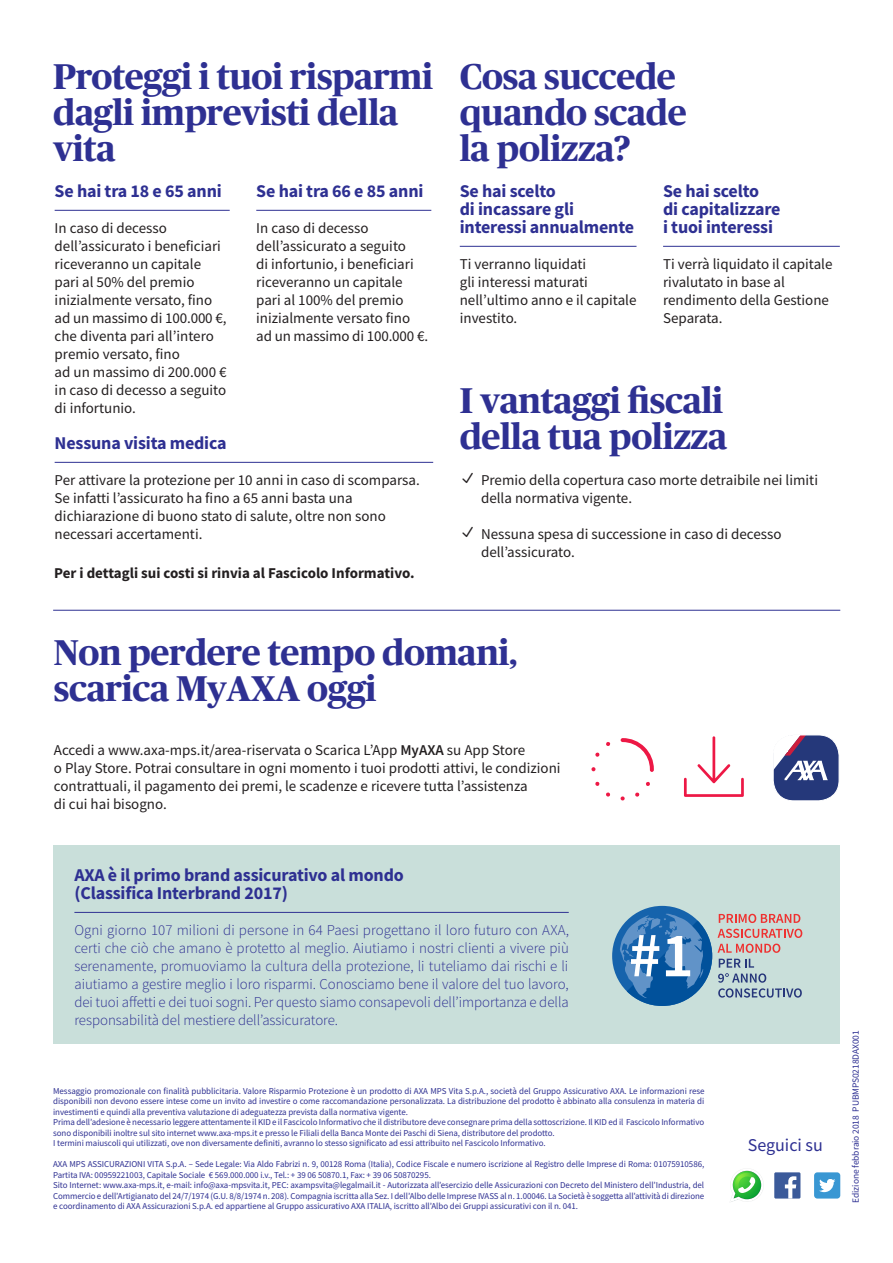
<style>
.page{position:relative;width:893px;height:1263px;background:#fff}
.page>*{position:absolute;margin:0;border:0;box-sizing:border-box;transform-origin:0 0}
.Titolo_paragrafo{font:700 36px/36px "Publico Headline Web";letter-spacing:-.01em;color:#2e3092}
.Title{font:700 18px/18px "Source Sans Pro";letter-spacing:-.01em;color:#2e3092}
.Contact_us{font:18px "Source Sans Pro";color:#2e3092}
.t1{font:15px/18px "Source Sans Pro";color:#231f20}
.The_AXA___text{font:300 15px/18px "Source Sans Pro";color:#2e3092;text-align:justify}
.t2{font:700 15px "Source Sans Pro";color:#231f20}
.t3{font:9.45px "Source Sans Pro";letter-spacing:-.01em;color:#2e3092}
.Legal_information{font:9px/10.5px "Source Sans Pro";letter-spacing:-.005em;color:#2e3092;text-align:justify}
.s1{font-weight:600}
</style>
<div class="page">
<div style="left:53px;top:845px;width:786px;height:198px;background:#c9dfda"></div>
<div style="left:774px;top:1172px;width:26px;height:26px;background:#3b5a9a"></div>
<svg style="left:785px;top:1176px;width:11px;height:22px"></svg>
<img style="left:814px;top:1172px;width:26px;height:26px">
<img style="left:819px;top:1179px;width:16px;height:13px">
<svg style="left:730px;top:1170px;width:33px;height:32px"></svg>
<hr style="left:460px;top:246px;width:176px;height:1px;background:#2e3092">
<hr style="left:663px;top:246px;width:177px;height:1px;background:#2e3092">
<hr style="left:55px;top:210px;width:175px;height:1px;background:#2e3092">
<hr style="left:256px;top:210px;width:175px;height:1px;background:#2e3092">
<hr style="left:74px;top:912px;width:495px;height:1px;background:#2e3092">
<svg style="left:684px;top:736px;width:60px;height:61px"></svg>
<svg style="left:606px;top:792px;width:4px;height:4px"></svg>
<svg style="left:606px;top:742px;width:4px;height:4px"></svg>
<svg style="left:595px;top:752px;width:5px;height:5px"></svg>
<svg style="left:591px;top:767px;width:4px;height:4px"></svg>
<svg style="left:595px;top:781px;width:5px;height:5px"></svg>
<svg style="left:621px;top:796px;width:4px;height:4px"></svg>
<svg style="left:646px;top:781px;width:4px;height:5px"></svg>
<svg style="left:635px;top:792px;width:5px;height:5px"></svg>
<svg style="left:621px;top:738px;width:33px;height:34px"></svg>
<div style="left:612px;top:906px;width:100px;height:100px;background:#1663ac;border-radius:50%"></div>
<svg style="left:620px;top:914px;width:182px;height:92px"></svg>
<svg style="left:775px;top:736px;width:64px;height:65px"></svg>
<div style="left:773px;top:735px;width:15px;height:16px;background:#fff"></div>
<div style="left:773px;top:734px;width:66px;height:67px;border:1px solid #fff;border-radius:21px"></div>
<hr style="left:55px;top:462px;width:378px;height:1px;background:#2e3092">
<hr style="left:53px;top:610px;width:787px;height:1px;background:#2e3092">
<p class="Titolo_paragrafo" style="left:53px;top:56px;width:382px">Proteggi i tuoi risparmi dagli imprevisti della vita</p>
<p class="Titolo_paragrafo" style="left:460px;top:56px;width:228px">Cosa succede quando scade la polizza?</p>
<p class="Title" style="left:55px;top:182px;width:169px">Se hai tra 18 e 65 anni</p>
<p class="t1" style="left:55px;top:219px;width:174px">In caso di decesso dell’assicurato i beneficiari riceveranno un capitale pari al 50% del premio inizialmente versato, fino ad un massimo di 100.000 €, che diventa pari all’intero premio versato, fino<br>ad un massimo di 200.000 € in caso di decesso a seguito di infortunio.</p>
<p class="Title" style="left:256px;top:182px;width:169px">Se hai tra 66 e 85 anni</p>
<p class="t1" style="left:256px;top:219px;width:173px">In caso di decesso dell’assicurato a seguito<br>di infortunio, i beneficiari riceveranno un capitale pari al 100% del premio inizialmente versato fino ad un massimo di 100.000 €.</p>
<p class="Title" style="left:55px;top:434px;width:173px">Nessuna visita medica</p>
<p class="t1" style="left:55px;top:471px;width:367px">Per attivare la protezione per 10 anni in caso di scomparsa.<br>Se infatti l’assicurato ha fino a 65 anni basta una dichiarazione di buono stato di salute, oltre non sono necessari accertamenti.</p>
<p class="t2" style="left:54px;top:563px;width:362px">Per i dettagli sui costi si rinvia al Fascicolo Informativo.</p>
<p class="Title" style="left:460px;top:182px;width:176px">Se hai scelto<br>di incassare gli interessi annualmente</p>
<p class="t1" style="left:460px;top:255px;width:178px">Ti verranno liquidati<br>gli interessi maturati nell’ultimo anno e il capitale investito.</p>
<p class="Title" style="left:663px;top:182px;width:119px">Se hai scelto<br>di capitalizzare i tuoi interessi</p>
<p class="t1" style="left:663px;top:255px;width:171px">Ti verrà liquidato il capitale rivalutato in base al rendimento della Gestione<br>Separata.</p>
<p class="Titolo_paragrafo" style="left:460px;top:380px;width:269px">I vantaggi fiscali della tua polizza</p>
<p class="t1" style="left:481px;top:471px;width:338px">Premio della copertura caso morte detraibile nei limiti della normativa vigente.</p>
<p class="t1" style="left:481px;top:525px;width:302px">Nessuna spesa di successione in caso di decesso dell’assicurato.</p>
<p class="Titolo_paragrafo" style="left:54px;top:632px;width:465px">Non perdere tempo domani, scarica MyAXA oggi</p>
<p class="t1" style="left:54px;top:741px;width:508px">Accedi a www.axa-mps.it/area-riservata o Scarica L’App <span class="s1">MyAXA</span> su App Store<br>o Play Store. Potrai consultare in ogni momento i tuoi prodotti attivi, le condizioni contrattuali, il pagamento dei premi, le scadenze e ricevere tutta l’assistenza<br>di cui hai bisogno.</p>
<p class="Title" style="left:74px;top:866px;width:331px">AXA è il primo brand assicurativo al mondo (Classifica Interbrand 2017)</p>
<p class="The_AXA___text" style="left:74px;top:921px;width:496px">Ogni giorno 107 milioni di persone in 64 Paesi progettano il loro futuro con AXA, certi che ciò che amano è protetto al meglio. Aiutiamo i nostri clienti a vivere più serenamente, promuoviamo la cultura della protezione, li tuteliamo dai rischi e li aiutiamo a gestire meglio i loro risparmi. Conosciamo bene il valore del tuo lavoro, dei tuoi affetti e dei tuoi sogni. Per questo siamo consapevoli dell’importanza e della responsabilità del mestiere dell’assicuratore.</p>
<p class="Legal_information" style="left:53px;top:1085px;width:653px">Messaggio promozionale con finalità pubblicitaria. Valore Risparmio Protezione è un prodotto di AXA MPS Vita S.p.A., società del Gruppo Assicurativo AXA. Le informazioni rese disponibili non devono essere intese come un invito ad investire o come raccomandazione personalizzata. La distribuzione del prodotto è abbinato alla consulenza in materia di investimenti e quindi alla preventiva valutazione di adeguatezza prevista dalla normativa vigente.</p>
<p class="Legal_information" style="left:53px;top:1117px;width:653px">Prima dell’adesione è necessario leggere attentamente il KID e il Fascicolo Informativo che il distributore deve consegnare prima della sottoscrizione. Il KID ed il Fascicolo Informativo sono disponibili inoltre sul sito internet www.axa-mps.it e presso le Filiali della Banca Monte dei Paschi di Siena, distributore del prodotto.</p>
<p class="Legal_information" style="left:53px;top:1138px;width:494px">I termini maiuscoli qui utilizzati, ove non diversamente definiti, avranno lo stesso significato ad essi attribuito nel Fascicolo Informativo.</p>
<p class="Legal_information" style="left:53px;top:1159px;width:653px">AXA MPS ASSICURAZIONI VITA S.p.A. – Sede Legale: Via Aldo Fabrizi n. 9, 00128 Roma (Italia), Codice Fiscale e numero iscrizione al Registro delle Imprese di Roma: 01075910586,<br>Partita IVA: 00959221003, Capitale Sociale € 569.000.000 i.v., Tel.: + 39 06 50870.1, Fax: + 39 06 50870295.</p>
<p class="Legal_information" style="left:53px;top:1180px;width:653px">Sito Internet: www.axa-mps.it, e-mail: info@axa-mpsvita.it, PEC: axampsvita@legalmail.it - Autorizzata all’esercizio delle Assicurazioni con Decreto del Ministero dell’Industria, del Commercio e dell’Artigianato del 24/7/1974 (G.U. 8/8/1974 n. 208). Compagnia iscritta alla Sez. I dell’Albo delle Imprese IVASS al n. 1.00046. La Società è soggetta all’attività di direzione e coordinamento di AXA Assicurazioni S.p.A. ed appartiene al Gruppo assicurativo AXA ITALIA, iscritto all’Albo dei Gruppi assicurativi con il n. 041.</p>
<p class="Contact_us" style="left:748px;top:1134px;width:77px">Seguici su</p>
<p class="t3" style="left:850px;top:1203px;width:174px;rotate:-90deg">Edizione febbraio 2018 PUBMPS0218DAX001</p>
</div>
